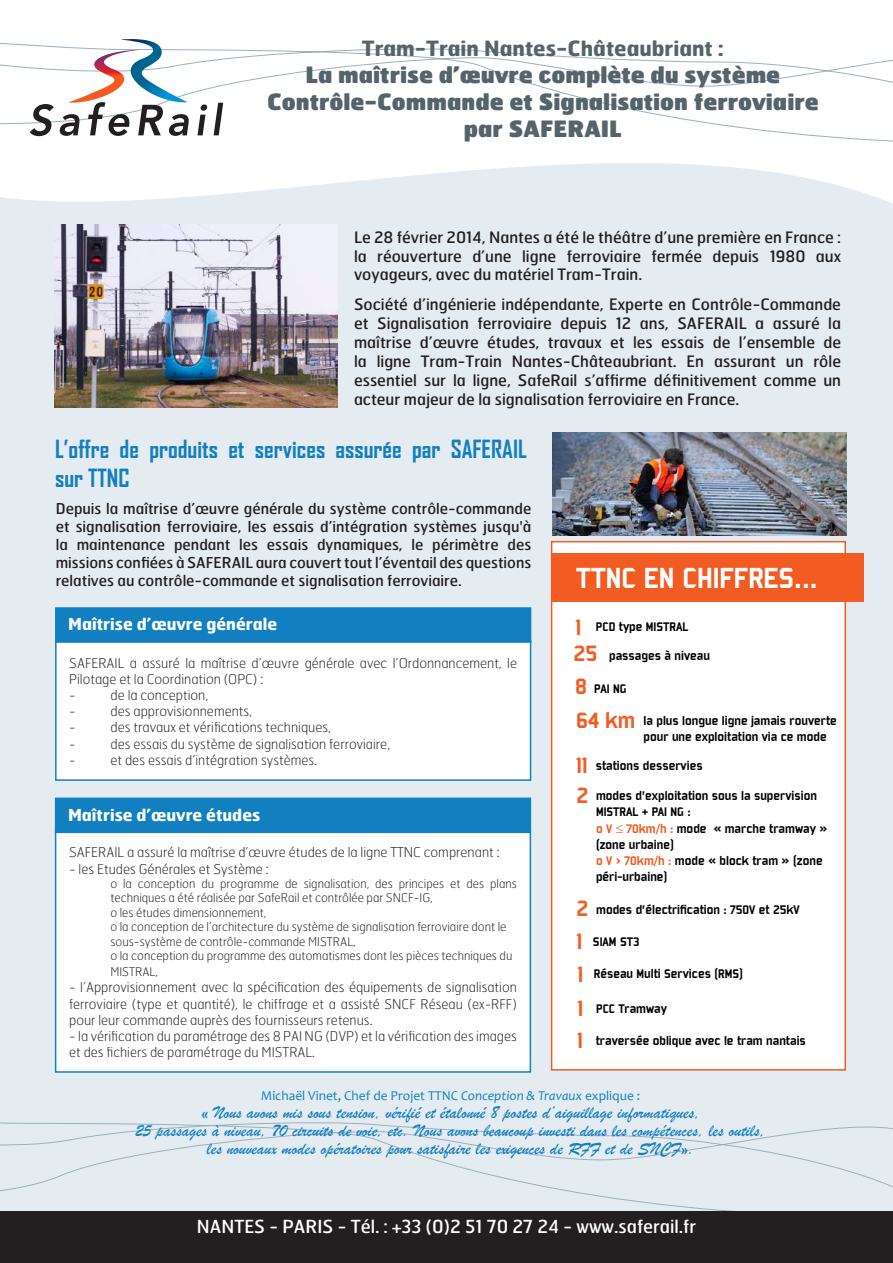
<style>
.page{position:relative;width:893px;height:1263px;background:#e5ecf1}
.page>*{position:absolute;margin:0;border:0;box-sizing:border-box;transform-origin:0 0}
.t1{font:31.5px "Bombardier";color:#fff}
.t2{font:700 24px/28.8px "Agency FB";color:#127fc1}
.t3{font:900 22.5px/27px "Hermes";color:#55636a;text-align:center}
.t4{font:700 21px "Hermes";color:#55636a}
.t5{font:18px/18px "Brush Script";color:#127fc1;text-align:center}
.t6{font:18px "Hermes";color:#fff}
.t7{font:700 16.5px "Hermes";color:#fff}
.t8{font:15.75px/18.9px "Hermes";color:#231f20;text-align:justify}
.t9{font:15px/18px "Hermes";color:#231f20;text-align:justify}
.t10{font:100 13.5px/16.2px "Hermes";color:#231f20}
.t11{font:13.5px/16.2px "Bombardier";color:#000}
.t12{font:13.5px "Candara";color:#127fc1}
.t13{font:100 12px/14.4px "Hermes";color:#231f20}
.s1{font-size:24px;color:#f25b21}
.s2{color:#f25b21}
.s3{font-style:italic}
</style>
<div class="page">
<svg style="left:0;top:0;width:893px;height:225px"></svg>
<svg style="left:0;top:1122px;width:893px;height:89px"></svg>
<div style="left:0;top:35px;width:893px;height:110px;background:#fff"></div>
<div style="left:0;top:1211px;width:893px;height:52px;background:#231f20"></div>
<img style="left:54px;top:225px;width:283px;height:183px">
<div style="left:551px;top:541px;width:295px;height:529px;background:#fff;border:2px solid #f25b21"></div>
<div style="left:552px;top:553px;width:311px;height:48px;background:#f25b21"></div>
<div style="left:56px;top:641px;width:475px;height:139px;background:#fff"></div>
<div style="left:55px;top:640px;width:476px;height:141px;border:2px solid #127fc1"></div>
<div style="left:55px;top:607px;width:476px;height:36px;background:#127fc1;border:2px solid #127fc1"></div>
<div style="left:56px;top:832px;width:474px;height:240px;background:#fff"></div>
<div style="left:55px;top:831px;width:476px;height:242px;border:2px solid #127fc1"></div>
<div style="left:55px;top:797px;width:476px;height:36px;background:#127fc1;border:2px solid #127fc1"></div>
<img style="left:552px;top:433px;width:294px;height:103px">
<svg style="left:30px;top:39px;width:160px;height:97px;background:#d3d2d5"></svg>
<svg style="left:197px;top:104px;width:10px;height:31px"></svg>
<svg style="left:214px;top:103px;width:9px;height:32px"></svg>
<h3 class="t4" style="left:362px;top:35px;width:364px">Tram-Train Nantes-Châteaubriant :</h3>
<h3 class="t3" style="left:267px;top:61px;width:553px">La maîtrise d’œuvre complète du système<br>Contrôle-Commande et Signalisation ferroviaire par SAFERAIL</h3>
<p class="t8" style="left:354px;top:227px;width:489px">Le 28 février 2014, Nantes a été le théâtre d’une première en France : la réouverture d’une ligne ferroviaire fermée depuis 1980 aux voyageurs, avec du matériel Tram-Train.</p>
<p class="t8" style="left:354px;top:294px;width:489px">Société d’ingénierie indépendante, Experte en Contrôle-Commande et Signalisation ferroviaire depuis 12 ans, SAFERAIL a assuré la maîtrise d’œuvre études, travaux et les essais de l’ensemble de la ligne Tram-Train Nantes-Châteaubriant. En assurant un rôle essentiel sur la ligne, SafeRail s’affirme définitivement comme un acteur majeur de la signalisation ferroviaire en France.</p>
<h2 class="t2" style="left:55px;top:434px;width:473px">L’offre de produits et services assurée par SAFERAIL sur TTNC</h2>
<p class="t9" style="left:56px;top:499px;width:477px">Depuis la maîtrise d’œuvre générale du système contrôle-commande et signalisation ferroviaire, les essais d’intégration systèmes jusqu'à la maintenance pendant les essais dynamiques, le périmètre des missions confiées à SAFERAIL aura couvert tout l’éventail des questions relatives au contrôle-commande et signalisation ferroviaire.</p>
<p class="t7" style="left:68px;top:613px;width:210px">Maîtrise d’œuvre générale</p>
<p class="t10" style="left:69px;top:654px;width:449px">SAFERAIL a assuré la maîtrise d’œuvre générale avec l’Ordonnancement, le<br>Pilotage et la Coordination (OPC) :<br>-</p>
<p class="t10" style="left:111px;top:687px;width:99px">de la conception,</p>
<p class="t10" style="left:69px;top:703px;width:8px">-</p>
<p class="t10" style="left:111px;top:703px;width:143px">des approvisionnements,</p>
<p class="t10" style="left:69px;top:719px;width:8px">-</p>
<p class="t10" style="left:111px;top:719px;width:222px">des travaux et vérifications techniques,</p>
<p class="t10" style="left:69px;top:735px;width:8px">-</p>
<p class="t10" style="left:111px;top:735px;width:281px">des essais du système de signalisation ferroviaire,</p>
<p class="t10" style="left:69px;top:751px;width:8px">-</p>
<p class="t10" style="left:111px;top:751px;width:208px">et des essais d’intégration systèmes.</p>
<p class="t7" style="left:68px;top:804px;width:194px">Maîtrise d’œuvre études</p>
<p class="t10" style="left:69px;top:844px;width:432px">SAFERAIL a assuré la maîtrise d’œuvre études de la ligne TTNC comprenant :</p>
<p class="t10" style="left:69px;top:860px;width:201px">- les Etudes Générales et Système :</p>
<p class="t13" style="left:110px;top:876px;width:408px">o la conception du programme de signalisation, des principes et des plans techniques a été réalisée par SafeRail et contrôlée par SNCF-IG,<br>o les études dimensionnement,<br>o la conception de l’architecture du système de signalisation ferroviaire dont le sous-système de contrôle-commande MISTRAL,<br>o la conception du programme des automatismes dont les pièces techniques du</p>
<p class="t13" style="left:110px;top:964px;width:49px">MISTRAL,</p>
<p class="t10" style="left:69px;top:979px;width:449px;text-align:justify">- l’Approvisionnement avec la spécification des équipements de signalisation ferroviaire (type et quantité), le chiffrage et a assisté SNCF Réseau (ex-RFF) pour leur commande auprès des fournisseurs retenus.</p>
<p class="t10" style="left:69px;top:1028px;width:449px">- la vérification du paramétrage des 8 PAI NG (DVP) et la vérification des images et des fichiers de paramétrage du MISTRAL.</p>
<h1 class="t1" style="left:576px;top:561px;width:243px">TTNC EN CHIFFRES...</h1>
<p class="t11" style="left:575px;top:618px;width:114px"><span class="s1">1</span> PCD type MISTRAL</p>
<p class="t11" style="left:573px;top:647px;width:138px"><span class="s1">25</span> passages à niveau</p>
<p class="t11" style="left:575px;top:680px;width:53px"><span class="s1">8</span> PAI NG</p>
<p class="t11" style="left:644px;top:712px;width:195px;text-indent:-67px"><span class="s1">64 km</span> la plus longue ligne jamais rouverte pour une exploitation via ce mode</p>
<p class="t11" style="left:576px;top:758px;width:128px"><span class="s1">11</span> stations desservies</p>
<p class="t11" style="left:596px;top:788px;width:233px;text-indent:-20px"><span class="s1">2</span> modes d’exploitation sous la supervision<br>MISTRAL + PAI NG :<br><span class="s2">o V</span> <span class="s2">≤ 70km/h :</span> mode « marche tramway » (zone urbaine)<br><span class="s2">o V &gt; 70km/h :</span> mode « block tram » (zone péri-urbaine)</p>
<p class="t11" style="left:576px;top:901px;width:225px"><span class="s1">2</span> modes d’électrification : 750V et 25kV</p>
<p class="t11" style="left:576px;top:934px;width:64px"><span class="s1">1</span> SIAM ST3</p>
<p class="t11" style="left:577px;top:966px;width:167px"><span class="s1">1</span> Réseau Multi Services (RMS)</p>
<p class="t11" style="left:577px;top:1000px;width:91px"><span class="s1">1</span> PCC Tramway</p>
<p class="t11" style="left:577px;top:1033px;width:230px"><span class="s1">1</span> traversée oblique avec le tram nantais</p>
<p class="t12" style="left:261px;top:1087px;width:381px">Michaël Vinet, Chef de Projet TTNC <span class="s3">Conception &amp; Travaux</span> explique :</p>
<p class="t5" style="left:136px;top:1103px;width:631px">« Nous avons mis sous tension, vérifié et étalonné 8 postes d’aiguillage informatiques,<br>25 passages à niveau, 70 circuits de voie, etc. Nous avons beaucoup investi dans les compétences, les outils, les nouveaux modes opératoires pour satisfaire les exigences de RFF et de SNCF».</p>
<h3 class="t6" style="left:197px;top:1215px;width:501px">NANTES - PARIS - Tél. : +33 (0)2 51 70 27 24 - www.saferail.fr</h3>
</div>
